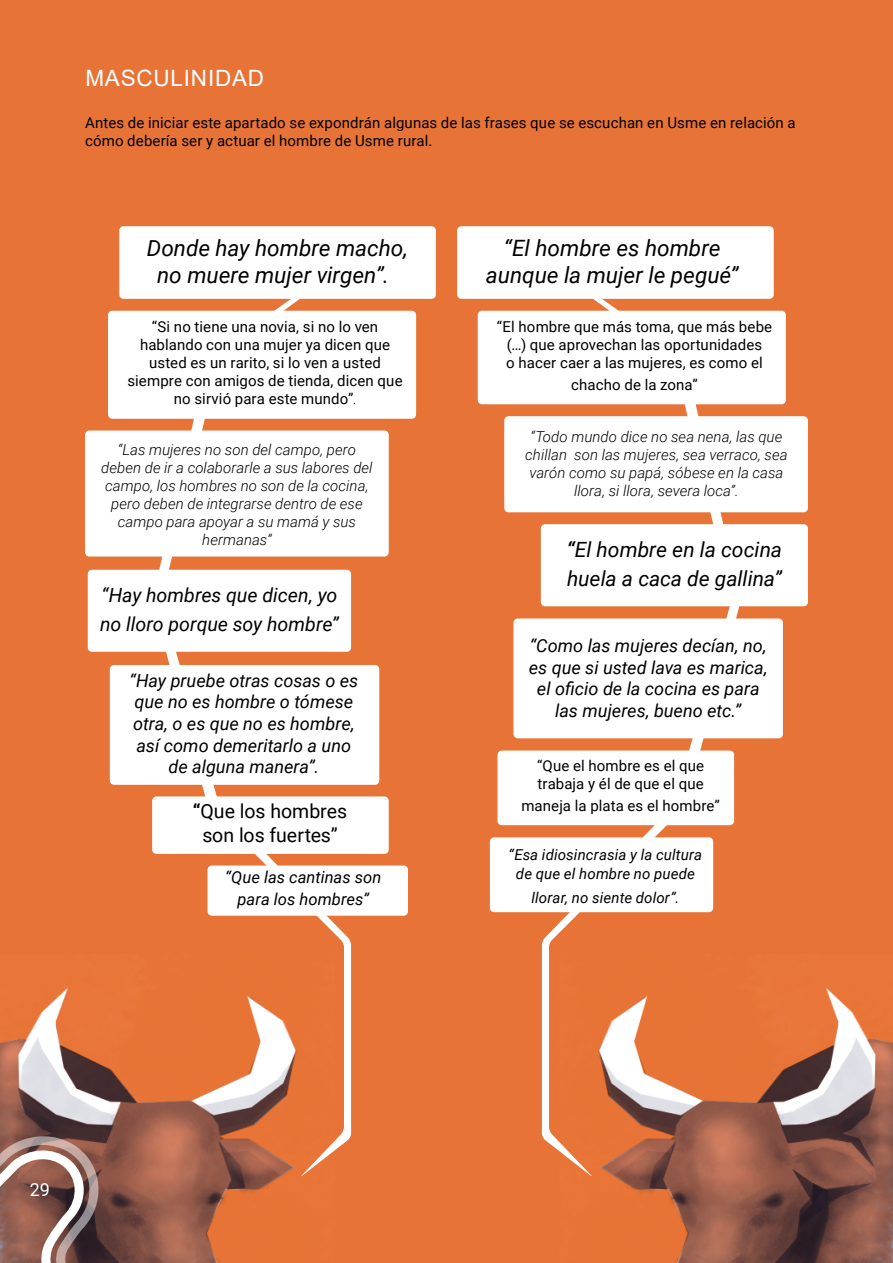
<style>
.page{position:relative;width:893px;height:1263px;background:#e77336}
.page>*{position:absolute;margin:0;border:0;box-sizing:border-box;transform-origin:0 0}
.t1{font:italic 22.5px/27px "Roboto";color:#000;text-align:center}
.t2{font:22.5px "Arial";letter-spacing:.035em;color:#fff}
.t3{font:italic 21px/28.8px "Roboto";color:#000}
.t4{font:italic 19.5px/28.8px "Roboto";color:#000}
.t5{font:19.5px/23.4px "Roboto";letter-spacing:-.005em;color:#000;text-align:center}
.t6{font:italic 18px/21.6px "Roboto";color:#000;text-align:center}
.t7{font:18px "Roboto";color:#fff}
.t8{font:italic 16.5px/21.6px "Roboto";color:#000;text-align:center}
.t9{font:15px/18px "Roboto";letter-spacing:.005em;color:#000}
.t10{font:italic 300 15px/18px "Roboto";letter-spacing:.005em;color:#000;text-align:center}
.t11{font:italic 15px/19.5px "Roboto";letter-spacing:.01em;color:#000;text-align:center}
.s1{font-weight:500;font-style:normal;color:#fff}
.s2{font-weight:300}
.s3{font-weight:500}
.s4{font-weight:700}
</style>
<div class="page">
<img style="left:0;top:955px;width:335px;height:308px">
<img style="left:559px;top:955px;width:334px;height:308px">
<svg style="left:153px;top:299px;width:198px;height:878px;background:#df7e4c"></svg>
<svg style="left:542px;top:299px;width:198px;height:878px;background:#df7e4d"></svg>
<svg style="left:0;top:1136px;width:108px;height:127px;background:#926f67"></svg>
<div style="left:119px;top:226px;width:317px;height:73px;background:#fff;border-radius:4px"></div>
<div style="left:457px;top:226px;width:317px;height:73px;background:#fff;border-radius:4px"></div>
<div style="left:108px;top:311px;width:308px;height:108px;background:#fff;border-radius:4px"></div>
<div style="left:478px;top:311px;width:308px;height:93px;background:#fff;border-radius:4px"></div>
<div style="left:85px;top:430px;width:304px;height:126px;background:#fff;border-radius:4px"></div>
<div style="left:504px;top:416px;width:304px;height:96px;background:#fff;border-radius:4px"></div>
<div style="left:88px;top:570px;width:263px;height:82px;background:#fff;border-radius:4px"></div>
<div style="left:152px;top:796px;width:237px;height:58px;background:#fff;border-radius:4px"></div>
<div style="left:497px;top:750px;width:237px;height:75px;background:#fff;border-radius:4px"></div>
<div style="left:207px;top:865px;width:201px;height:51px;background:#fff;border-radius:4px"></div>
<div style="left:490px;top:837px;width:223px;height:75px;background:#fff;border-radius:4px"></div>
<div style="left:541px;top:524px;width:267px;height:82px;background:#fff;border-radius:4px"></div>
<div style="left:110px;top:665px;width:269px;height:120px;background:#fff;border-radius:4px"></div>
<div style="left:513px;top:618px;width:270px;height:120px;background:#fff;border-radius:4px"></div>
<h1 class="t2" style="left:85px;top:62px;width:180px">MASCULINIDAD</h1>
<p class="t9" style="left:85px;top:113px;width:712px">Antes de iniciar este apartado se expondrán algunas de las frases que se escuchan en Usme en relación a cómo debería ser y actuar el hombre de Usme rural.</p>
<h1 class="t1" style="left:138px;top:234px;width:271px"><span class="s1">“</span>Donde hay hombre macho, no muere mujer virgen”.</h1>
<h1 class="t1" style="left:486px;top:234px;width:254px">“El hombre es hombre aunque la mujer le pegué”</h1>
<p class="t9" style="left:127px;top:317px;width:277px;text-align:center">“Si no tiene una novia, si no lo ven hablando con una mujer ya dicen que usted es un rarito, si lo ven a usted siempre con amigos de tienda, dicen que no sirvió para este mundo”<span class="s2">.</span></p>
<p class="t10" style="left:101px;top:440px;width:273px">“Las mujeres no son del campo, pero deben de ir a colaborarle a sus labores del campo, los hombres no son de la cocina, pero deben de integrarse dentro de ese campo para apoyar a su mamá y sus hermanas”</p>
<p class="t9" style="left:497px;top:317px;width:277px;text-align:center">“El hombre que más toma, que más bebe (…) que aprovechan las oportunidades<br>o hacer caer a las mujeres, es como el</p>
<p class="t9" style="left:571px;top:375px;width:128px">chacho de la zona”</p>
<p class="t10" style="left:525px;top:427px;width:264px">“Todo mundo dice no sea nena, las que chillan son las mujeres, sea verraco, sea varón como su papá, sóbese en la casa llora, si llora, severa loca”.</p>
<h2 class="t3" style="left:567px;top:535px;width:217px"><span class="s3">“</span>El hombre en la cocina huela a caca de gallina”</h2>
<h3 class="t4" style="left:100px;top:580px;width:240px">“Hay hombres que dicen, yo no lloro porque soy hombre”</h3>
<p class="t6" style="left:129px;top:669px;width:230px">“Hay pruebe otras cosas o es que no es hombre o tómese otra, o es que no es hombre, así como demeritarlo a uno de alguna manera”.</p>
<h3 class="t5" style="left:193px;top:799px;width:156px"><span class="s4">“</span>Que los hombres son los fuertes”</h3>
<p class="t8" style="left:225px;top:866px;width:158px">“Que las cantinas son para los hombres”</p>
<p class="t6" style="left:529px;top:634px;width:240px">“Como las mujeres decían, no, es que si usted lava es marica, el oficio de la cocina es para las mujeres, bueno etc.”</p>
<p class="t9" style="left:537px;top:756px;width:169px">“Que el hombre es el que trabaja y él de que el que</p>
<p class="t9" style="left:521px;top:796px;width:200px">maneja la plata es el hombre”</p>
<p class="t11" style="left:509px;top:844px;width:195px">“Esa idiosincrasia y la cultura de que el hombre no puede</p>
<p class="t11" style="left:531px;top:887px;width:149px">llorar, no siente dolor”.</p>
<p class="t7" style="left:30px;top:1177px;width:22px">29</p>
</div>
